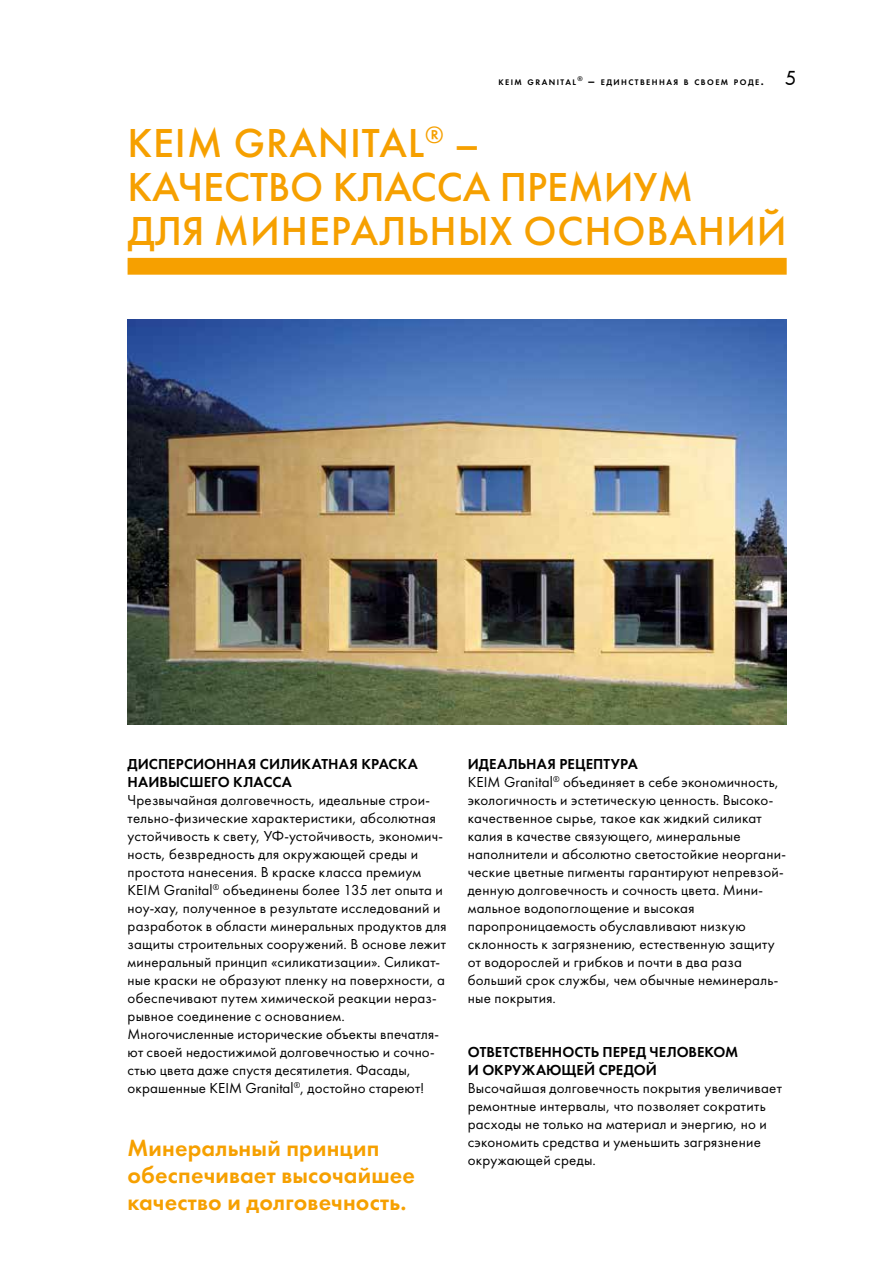
<style>
.page{position:relative;width:893px;height:1263px;background:#fff}
.page>*{position:absolute;margin:0;border:0;box-sizing:border-box;transform-origin:0 0}
.t1{font:42px/44.1px "Futura Medium C";letter-spacing:.02em;color:#f6a000}
.t2{font:24px/27px "Futura Demi C";letter-spacing:.01em;color:#f6a000}
.t3{font:15px/18px "Futura Book C";letter-spacing:.015em;color:#000}
.t4{font:15px/18px "Futura Demi C";letter-spacing:.005em;color:#000}
.t5{font:8.4px "Futura Demi C";letter-spacing:.17em;color:#000}
.s1{font-size:12px}
.s2{font-family:"Futura T Boo";font-size:21px}
</style>
<div class="page">
<div style="left:128px;top:258px;width:659px;height:17px;background:#f6a000"></div>
<img style="left:128px;top:319px;width:659px;height:405px">
<p class="t5" style="left:498px;top:77px;width:300px">KEIM GRANITAL<sup>®</sup> <span class="s1">–</span> ЕДИНСТВЕННАЯ В СВОЕМ РОДЕ<span class="s1">.</span> <span class="s2">5</span></p>
<h1 class="t1" style="left:128px;top:121px;width:661px">KEIM GRANITAL<sup>®</sup> –<br>КАЧЕСТВО КЛАССА ПРЕМИУМ<br>ДЛЯ МИНЕРАЛЬНЫХ ОСНОВАНИЙ</h1>
<p class="t4" style="left:128px;top:755px;width:292px">ДИСПЕРСИОННАЯ СИЛИКАТНАЯ КРАСКА<br>НАИВЫСШЕГО КЛАССА</p>
<p class="t3" style="left:128px;top:791px;width:320px">Чрезвычайная долговечность, идеальные строи&shy;тельно-физические характеристики, абсолютная устойчивость к свету, УФ-устойчивость, экономич&shy;ность, безвредность для окружающей среды и простота нанесения. В краске класса премиум KEIM Granital<sup>®</sup> объединены более 135 лет опыта и ноу-хау, полученное в результате исследований и разработок в области минеральных продуктов для защиты строительных сооружений. В основе лежит минеральный принцип «силикатизации». Силикат&shy;ные краски не образуют пленку на поверхности, а обеспечивают путем химической реакции нераз&shy;рывное соединение с основанием.<br>Многочисленные исторические объекты впечатля&shy;ют своей недостижимой долговечностью и сочно&shy;стью цвета даже спустя десятилетия. Фасады, окрашенные KEIM Granital<sup>®</sup>, достойно стареют!</p>
<h2 class="t2" style="left:128px;top:1134px;width:289px">Минеральный принцип обеспечивает высочайшее качество и долговечность.</h2>
<p class="t4" style="left:468px;top:755px;width:171px">ИДЕАЛЬНАЯ РЕЦЕПТУРА</p>
<p class="t3" style="left:468px;top:773px;width:320px">KEIM Granital<sup>®</sup> объединяет в себе экономичность, экологичность и эстетическую ценность. Высоко&shy;качественное сырье, такое как жидкий силикат калия в качестве связующего, минеральные наполнители и абсолютно cветостойкие неоргани&shy;ческие цветные пигменты гарантируют непревзой&shy;денную долговечность и сочность цвета. Мини&shy;мальное водопоглощение и высокая паропроницаемость обуславливают низкую склонность к загрязнению, естественную защиту от водорослей и грибков и почти в два раза больший срок службы, чем обычные неминераль&shy;ные покрытия.</p>
<p class="t4" style="left:468px;top:1043px;width:272px">ОТВЕТСТВЕННОСТЬ ПЕРЕД ЧЕЛОВЕКОМ<br>И ОКРУЖАЮЩЕЙ СРЕДОЙ</p>
<p class="t3" style="left:468px;top:1079px;width:316px">Высочайшая долговечность покрытия увеличивает ремонтные интервалы, что позволяет сократить расходы не только на материал и энергию, но и сэкономить средства и уменьшить загрязнение окружающей среды.</p>
</div>
